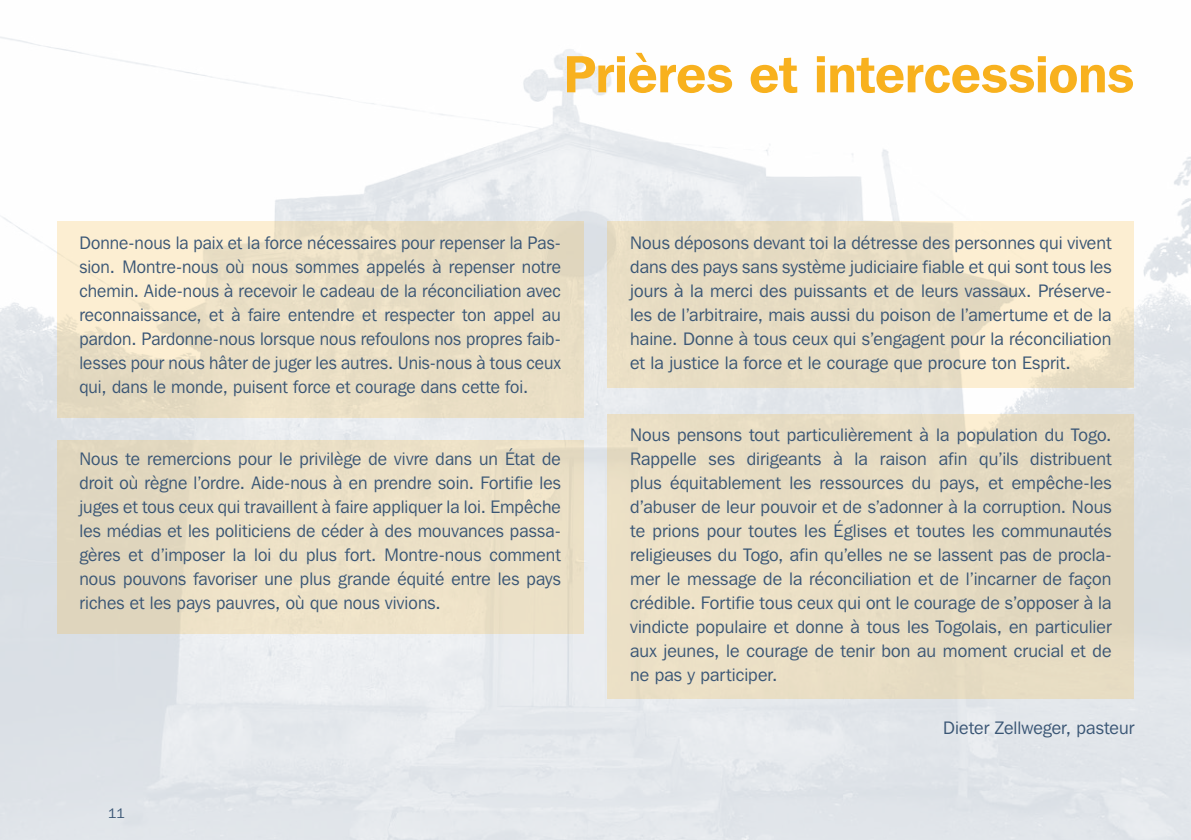
<style>
.page{position:relative;width:1191px;height:840px;background:#fff}
.page>*{position:absolute;margin:0;border:0;box-sizing:border-box;transform-origin:0 0}
.t1{font:600 52px "Franklin Gothic IT Cby BT";letter-spacing:-.005em;color:#f8b11e}
.t2{font:18px/24px "Franklin Gothic IT Cby BT";letter-spacing:.005em;color:#3a5675;text-align:justify}
.t3{font:14px "Franklin Gothic";color:#3a5675}
</style>
<div class="page">
<svg style="left:57px;top:221px;width:526px;height:196px;background:#ece0c6"></svg>
<div style="left:57px;top:440px;width:526px;height:193px;background:#ebe0c6"></div>
<svg style="left:607px;top:221px;width:527px;height:166px;background:#ece1c6"></svg>
<div style="left:607px;top:414px;width:527px;height:284px;background:#e7ddc3"></div>
<h1 class="t1" style="left:563px;top:41px;width:572px">Prières et intercessions</h1>
<p class="t2" style="left:79px;top:230px;width:483px">Donne-nous la paix et la force nécessaires pour repenser la Pas&shy;sion. Montre-nous où nous sommes appelés à repenser notre chemin. Aide-nous à recevoir le cadeau de la réconciliation avec reconnaissance, et à faire entendre et respecter ton appel au pardon. Pardonne-nous lorsque nous refoulons nos propres faib&shy;lesses pour nous hâter de juger les autres. Unis-nous à tous ceux qui, dans le monde, puisent force et courage dans cette foi.</p>
<p class="t2" style="left:79px;top:446px;width:483px">Nous te remercions pour le privilège de vivre dans un État de droit où règne l’ordre. Aide-nous à en prendre soin. Fortifie les juges et tous ceux qui travaillent à faire appliquer la loi. Empêche les médias et les politiciens de céder à des mouvances passa&shy;gères et d’imposer la loi du plus fort. Montre-nous comment nous pouvons favoriser une plus grande équité entre les pays riches et les pays pauvres, où que nous vivions.</p>
<p class="t3" style="left:108px;top:804px;width:18px">11</p>
<p class="t2" style="left:630px;top:230px;width:483px;text-align:left">Nous déposons devant toi la détresse des personnes qui vivent dans des pays sans système judiciaire fiable et qui sont tous les jours à la merci des puissants et de leurs vassaux. Préserve-- les de l’arbitraire, mais aussi du poison de l’amertume et de la haine. Donne à tous ceux qui s’engagent pour la réconciliation et la justice la force et le courage que procure ton Esprit.</p>
<p class="t2" style="left:630px;top:422px;width:483px">Nous pensons tout particulièrement à la population du Togo.<br>Rappelle ses dirigeants à la raison afin qu’ils distribuent plus équitablement les ressources du pays, et empêche-les d’abuser de leur pouvoir et de s’adonner à la corruption. Nous te prions pour toutes les Églises et toutes les communautés religieuses du Togo, afin qu’elles ne se lassent pas de procla&shy;mer le message de la réconciliation et de l’incarner de façon crédible. Fortifie tous ceux qui ont le courage de s’opposer à la vindicte populaire et donne à tous les Togolais, en particulier aux jeunes, le courage de tenir bon au moment crucial et de ne pas y participer.</p>
<p class="t2" style="left:943px;top:715px;width:192px">Dieter Zellweger, pasteur</p>
</div>
